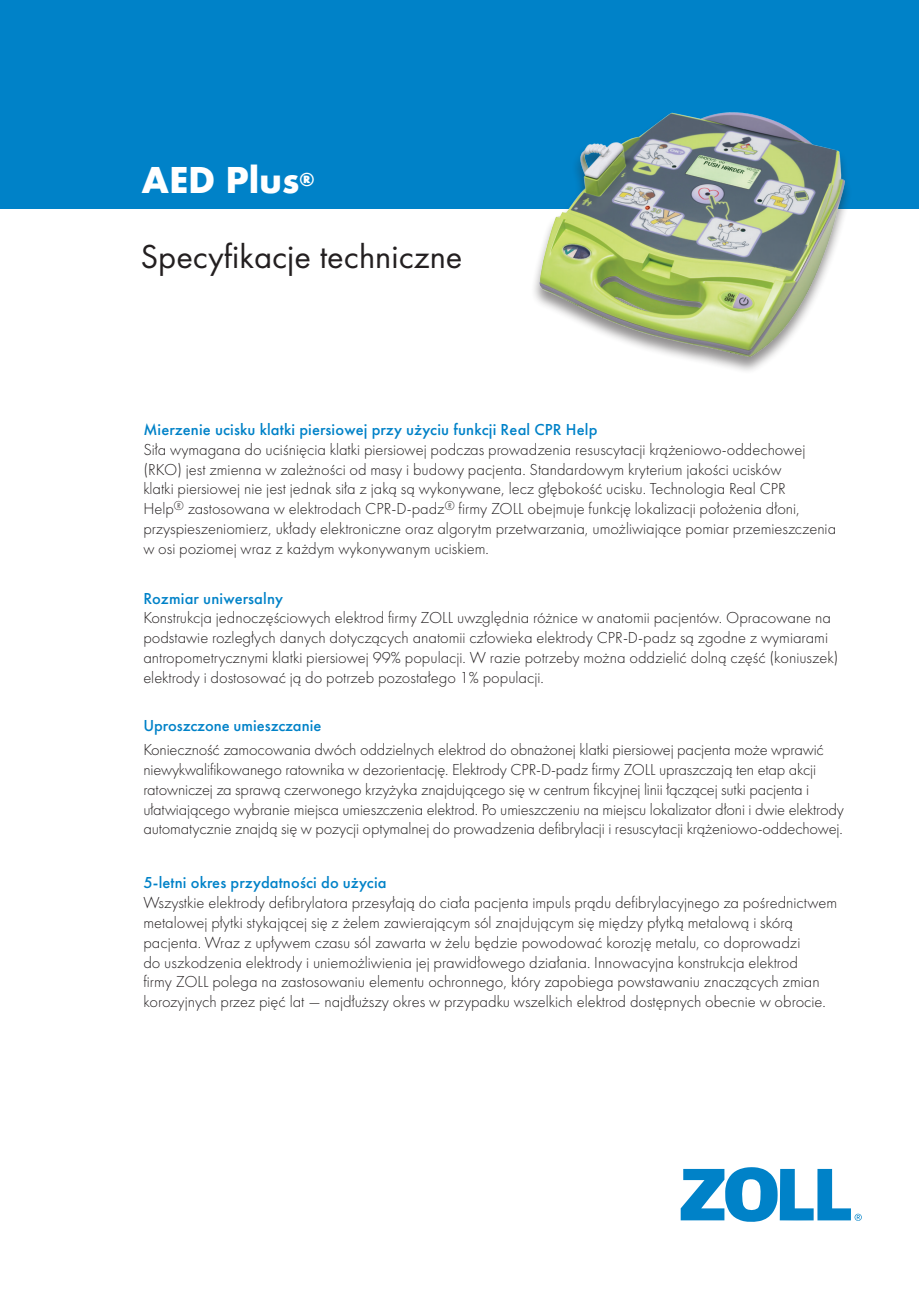
<style>
.page{position:relative;width:919px;height:1289px;background:#fff}
.page>*{position:absolute;margin:0;border:0;box-sizing:border-box;transform-origin:0 0}
.t1{font:700 39px "Futura PT";color:#fff}
.t2{font:34.5px "Futura PT";color:#231f20}
.t3{font:300 16.5px/19.8px "Futura PT";color:#231f20}
.Subhead{font:500 16.5px "Futura PT";letter-spacing:.01em;color:#0082c8}
</style>
<div class="page">
<svg style="left:680px;top:1167px;width:181px;height:54px"></svg>
<div style="left:0;top:0;width:918px;height:209px;background:#0082c8"></div>
<div style="left:530px;top:112px;width:323px;height:262px;background:#231f20;opacity:.5"></div>
<img style="left:539px;top:112px;width:305px;height:244px">
<p class="t1" style="left:141px;top:154px;width:175px">AED Plus<sup>®</sup></p>
<p class="t2" style="left:140px;top:235px;width:323px">Specyfikacje techniczne</p>
<p class="Subhead" style="left:143px;top:419px;width:455px">Mierzenie ucisku klatki piersiowej przy użyciu funkcji Real CPR Help</p>
<p class="t3" style="left:143px;top:439px;width:694px">Siła wymagana do uciśnięcia klatki piersiowej podczas prowadzenia resuscytacji krążeniowo-oddechowej (RKO) jest zmienna w zależności od masy i budowy pacjenta. Standardowym kryterium jakości ucisków<br>klatki piersiowej nie jest jednak siła z jaką są wykonywane, lecz głębokość ucisku. Technologia Real CPR<br>Help<sup>®</sup> zastosowana w elektrodach CPR-D-padz<sup>®</sup> firmy ZOLL obejmuje funkcję lokalizacji położenia dłoni, przyspieszeniomierz, układy elektroniczne oraz algorytm przetwarzania, umożliwiające pomiar przemieszczenia w osi poziomej wraz z każdym wykonywanym uciskiem.</p>
<p class="Subhead" style="left:143px;top:588px;width:141px">Rozmiar uniwersalny</p>
<p class="t3" style="left:143px;top:608px;width:696px">Konstrukcja jednoczęściowych elektrod firmy ZOLL uwzględnia różnice w anatomii pacjentów. Opracowane na podstawie rozległych danych dotyczących anatomii człowieka elektrody CPR-D-padz są zgodne z wymiarami antropometrycznymi klatki piersiowej 99% populacji. W razie potrzeby można oddzielić dolną część (koniuszek) elektrody i dostosować ją do potrzeb pozostałego 1% populacji.</p>
<p class="Subhead" style="left:143px;top:715px;width:179px">Uproszczone umieszczanie</p>
<p class="t3" style="left:143px;top:740px;width:702px">Konieczność zamocowania dwóch oddzielnych elektrod do obnażonej klatki piersiowej pacjenta może wprawić niewykwalifikowanego ratownika w dezorientację. Elektrody CPR-D-padz firmy ZOLL upraszczają ten etap akcji ratowniczej za sprawą czerwonego krzyżyka znajdującego się w centrum fikcyjnej linii łączącej sutki pacjenta i ułatwiającego wybranie miejsca umieszczenia elektrod. Po umieszczeniu na miejscu lokalizator dłoni i dwie elektrody automatycznie znajdą się w pozycji optymalnej do prowadzenia defibrylacji i resuscytacji krążeniowo-oddechowej.</p>
<p class="Subhead" style="left:143px;top:873px;width:245px">5-letni okres przydatności do użycia</p>
<p class="t3" style="left:143px;top:893px;width:695px">Wszystkie elektrody defibrylatora przesyłają do ciała pacjenta impuls prądu defibrylacyjnego za pośrednictwem metalowej płytki stykającej się z żelem zawierającym sól znajdującym się między płytką metalową i skórą pacjenta. Wraz z upływem czasu sól zawarta w żelu będzie powodować korozję metalu, co doprowadzi<br>do uszkodzenia elektrody i uniemożliwienia jej prawidłowego działania. Innowacyjna konstrukcja elektrod<br>firmy ZOLL polega na zastosowaniu elementu ochronnego, który zapobiega powstawaniu znaczących zmian korozyjnych przez pięć lat — najdłuższy okres w przypadku wszelkich elektrod dostępnych obecnie w obrocie.</p>
</div>
